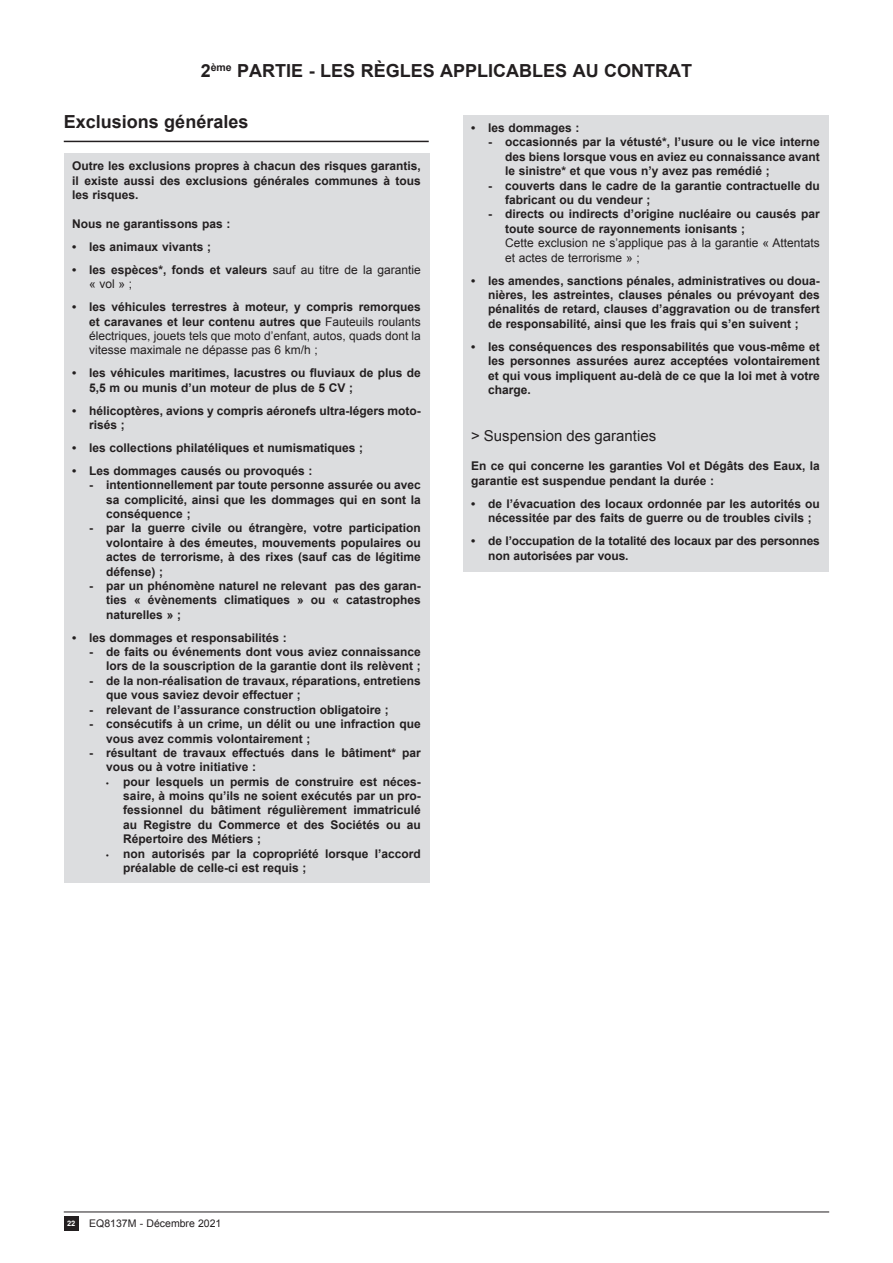
<style>
.page{position:relative;width:893px;height:1263px;background:#fff}
.page>*{position:absolute;margin:0;border:0;box-sizing:border-box;transform-origin:0 0}
.t1{font:700 18px "Arial";color:#231f20}
.t2{font:15px "Arial";color:#231f20}
.t3{font:700 12px/14.4px "Arial";color:#231f20}
.t4{font:12px/14.4px "Arial";color:#231f20}
.t5{font:10.5px "Arial";color:#231f20}
.t6{font:700 7.5px "Arial";color:#fff}
.s1{font-weight:700}
.s2{font-size:7.5px}
</style>
<div class="page">
<hr style="left:64px;top:1211px;width:765px;height:1px;background:#231f20">
<div style="left:64px;top:1216px;width:15px;height:15px;background:#231f20"></div>
<hr style="left:64px;top:141px;width:365px;height:1px;background:#231f20">
<div style="left:64px;top:153px;width:365px;height:730px;background:#dcdddf"></div>
<div style="left:463px;top:115px;width:365px;height:456px;background:#dcdddf"></div>
<h1 class="t1" style="left:201px;top:59px;width:493px">2<sup>ème</sup> PARTIE - LES RÈGLES APPLICABLES AU CONTRAT</h1>
<h1 class="t1" style="left:64px;top:110px;width:186px">Exclusions générales</h1>
<p class="t3" style="left:72px;top:159px;width:350px;text-align:justify">Outre les exclusions propres à chacun des risques garantis, il existe aussi des exclusions générales communes à tous les risques.</p>
<p class="t3" style="left:72px;top:217px;width:160px">Nous ne garantissons pas :</p>
<p class="t3" style="left:72px;top:240px;width:140px">• les animaux vivants ;</p>
<p class="t4" style="left:89px;top:262px;width:333px;text-indent:-17px"><span class="s1">• les espèces*, fonds et valeurs</span> sauf au titre de la garantie « vol » ;</p>
<p class="t4" style="left:89px;top:300px;width:333px;text-align:justify;text-indent:-17px"><span class="s1">• les véhicules terrestres à moteur, y compris remorques et caravanes et leur contenu autres que</span> Fauteuils roulants électriques, jouets tels que moto d’enfant, autos, quads dont la vitesse maximale ne dépasse pas 6 km/h ;</p>
<p class="t3" style="left:89px;top:366px;width:333px;text-indent:-17px">• les véhicules maritimes, lacustres ou fluviaux de plus de<br>5,5 m ou munis d’un moteur de plus de 5 CV ;</p>
<p class="t3" style="left:89px;top:403px;width:333px;text-indent:-17px">• hélicoptères, avions y compris aéronefs ultra-légers moto&shy;risés ;</p>
<p class="t3" style="left:72px;top:441px;width:292px">• les collections philatéliques et numismatiques ;</p>
<p class="t3" style="left:72px;top:464px;width:242px">• Les dommages causés ou provoqués :</p>
<p class="t3" style="left:106px;top:478px;width:316px;text-align:justify;text-indent:-17px">- intentionnellement par toute personne assurée ou avec sa complicité, ainsi que les dommages qui en sont la conséquence ;</p>
<p class="t3" style="left:106px;top:521px;width:316px;text-align:justify;text-indent:-17px">- par la guerre civile ou étrangère, votre participation volontaire à des émeutes, mouvements populaires ou actes de terrorisme, à des rixes (sauf cas de légitime défense) ;</p>
<p class="t3" style="left:106px;top:579px;width:316px;text-align:justify;text-indent:-17px">- par un phénomène naturel ne relevant pas des garan&shy;ties « évènements climatiques » ou « catastrophes naturelles » ;</p>
<p class="t3" style="left:72px;top:631px;width:216px">• les dommages et responsabilités :</p>
<p class="t3" style="left:89px;top:645px;width:333px;text-align:right">- de faits ou événements dont vous aviez connaissance lors de la souscription de la garantie dont ils relèvent ;</p>
<p class="t3" style="left:106px;top:674px;width:316px;text-indent:-17px">- de la non-réalisation de travaux, réparations, entretiens que vous saviez devoir effectuer ;</p>
<p class="t3" style="left:89px;top:703px;width:301px">- relevant de l’assurance construction obligatoire ;</p>
<p class="t3" style="left:106px;top:717px;width:316px;text-indent:-17px">- consécutifs à un crime, un délit ou une infraction que vous avez commis volontairement ;</p>
<p class="t3" style="left:106px;top:746px;width:316px;text-indent:-17px">- résultant de travaux effectués dans le bâtiment* par vous ou à votre initiative :</p>
<p class="t3" style="left:123px;top:775px;width:299px;text-align:justify;text-indent:-17px"><span class="s2">•</span> pour lesquels un permis de construire est néces&shy;saire, à moins qu’ils ne soient exécutés par un pro&shy;fessionnel du bâtiment régulièrement immatriculé au Registre du Commerce et des Sociétés ou au Répertoire des Métiers ;</p>
<p class="t3" style="left:123px;top:847px;width:299px;text-indent:-17px"><span class="s2">•</span> non autorisés par la copropriété lorsque l’accord préalable de celle-ci est requis ;</p>
<p class="t3" style="left:471px;top:121px;width:110px">• les dommages :</p>
<p class="t3" style="left:505px;top:135px;width:316px;text-align:justify;text-indent:-17px">- occasionnés par la vétusté*, l’usure ou le vice interne des biens lorsque vous en aviez eu connaissance avant le sinistre* et que vous n’y avez pas remédié ;</p>
<p class="t3" style="left:505px;top:179px;width:316px;text-indent:-17px">- couverts dans le cadre de la garantie contractuelle du fabricant ou du vendeur ;</p>
<p class="t3" style="left:505px;top:207px;width:316px;text-indent:-17px">- directs ou indirects d’origine nucléaire ou causés par toute source de rayonnements ionisants ;</p>
<p class="t4" style="left:505px;top:236px;width:316px">Cette exclusion ne s’applique pas à la garantie « Attentats et actes de terrorisme » ;</p>
<p class="t3" style="left:488px;top:274px;width:333px;text-align:justify;text-indent:-17px">• les amendes, sanctions pénales, administratives ou doua&shy;nières, les astreintes, clauses pénales ou prévoyant des pénalités de retard, clauses d’aggravation ou de transfert de responsabilité, ainsi que les frais qui s’en suivent ;</p>
<p class="t3" style="left:488px;top:340px;width:333px;text-align:justify;text-indent:-17px">• les conséquences des responsabilités que vous-même et les personnes assurées aurez acceptées volontairement et qui vous impliquent au-delà de ce que la loi met à votre charge.</p>
<p class="t2" style="left:471px;top:426px;width:186px">&gt; Suspension des garanties</p>
<p class="t3" style="left:471px;top:459px;width:350px;line-height:15px">En ce qui concerne les garanties Vol et Dégâts des Eaux, la garantie est suspendue pendant la durée :</p>
<p class="t3" style="left:488px;top:497px;width:333px;text-indent:-17px">• de l’évacuation des locaux ordonnée par les autorités ou nécessitée par des faits de guerre ou de troubles civils ;</p>
<p class="t3" style="left:488px;top:534px;width:333px;text-indent:-17px">• de l’occupation de la totalité des locaux par des personnes non autorisées par vous.</p>
<p class="t6" style="left:67px;top:1219px;width:10px">22</p>
<p class="t5" style="left:89px;top:1217px;width:134px">EQ8137M - Décembre 2021</p>
</div>
